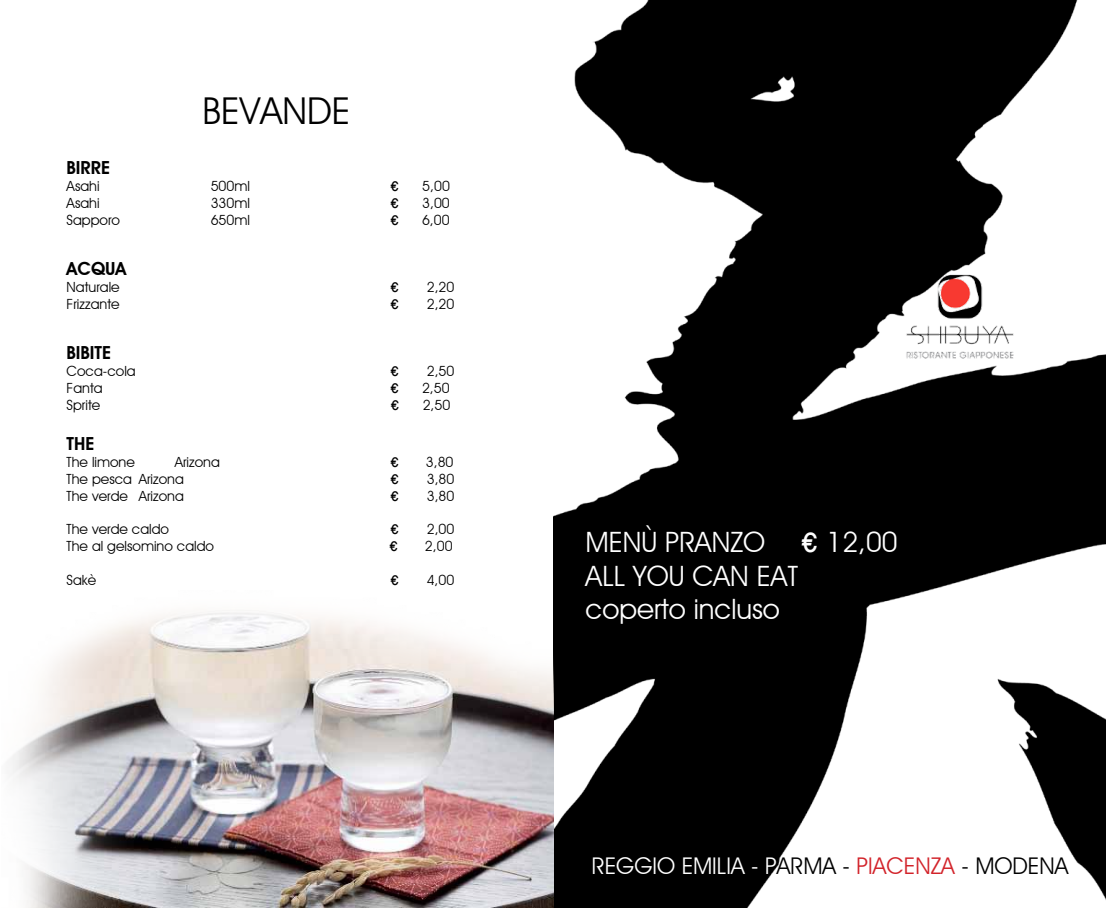
<style>
.page{position:relative;width:1106px;height:908px;background:#fff}
.page>*{position:absolute;margin:0;border:0;box-sizing:border-box;transform-origin:0 0}
.t1{font:37px "Avant Garde IT Cby BT";color:#000}
.t2{font:28px/33.6px "Avant Garde IT Cby BT";color:#fff}
.t3{font:23px "Avant Garde IT Cby BT";color:#fff}
.t4{font:600 18px "Avant Garde IT Cby BT";color:#000}
.t5{font:14px "Avant Garde IT Cby BT";color:#000}
.t6{font:14px "Helvetica";color:#000}
.s1{font-family:"Helvetica"}
.s2{color:#000}
.s3{color:#d2232a}
</style>
<div class="page">
<img style="left:553px;top:0;width:553px;height:907px">
<img style="left:10px;top:612px;width:543px;height:295px">
<img style="left:887px;top:262px;width:161px;height:110px">
<h1 class="t1" style="left:202px;top:88px;width:149px">BEVANDE</h1>
<p class="t4" style="left:67px;top:157px;width:45px">BIRRE</p>
<p class="t5" style="left:67px;top:177px;width:34px">Asahi</p>
<p class="t5" style="left:211px;top:177px;width:41px">500ml</p>
<p class="t6" style="left:391px;top:178px;width:9px">€</p>
<p class="t5" style="left:422px;top:177px;width:29px">5,00</p>
<p class="t5" style="left:67px;top:194px;width:34px">Asahi</p>
<p class="t5" style="left:211px;top:194px;width:41px">330ml</p>
<p class="t6" style="left:391px;top:194px;width:9px">€</p>
<p class="t5" style="left:422px;top:194px;width:29px">3,00</p>
<p class="t5" style="left:67px;top:211px;width:55px">Sapporo</p>
<p class="t5" style="left:211px;top:211px;width:41px">650ml</p>
<p class="t6" style="left:391px;top:211px;width:9px">€</p>
<p class="t5" style="left:422px;top:211px;width:29px">6,00</p>
<p class="t4" style="left:67px;top:257px;width:61px">ACQUA</p>
<p class="t5" style="left:67px;top:278px;width:55px">Naturale</p>
<p class="t6" style="left:391px;top:278px;width:9px">€</p>
<p class="t5" style="left:427px;top:278px;width:29px">2,20</p>
<p class="t5" style="left:67px;top:295px;width:55px">Frizzante</p>
<p class="t6" style="left:391px;top:295px;width:9px">€</p>
<p class="t5" style="left:427px;top:295px;width:29px">2,20</p>
<p class="t4" style="left:67px;top:341px;width:46px">BIBITE</p>
<p class="t5" style="left:67px;top:362px;width:71px">Coca-cola</p>
<p class="t6" style="left:391px;top:362px;width:9px">€</p>
<p class="t5" style="left:427px;top:362px;width:29px">2,50</p>
<p class="t5" style="left:67px;top:379px;width:38px">Fanta</p>
<p class="t6" style="left:391px;top:379px;width:9px">€</p>
<p class="t5" style="left:422px;top:379px;width:29px">2,50</p>
<p class="t5" style="left:67px;top:396px;width:35px">Sprite</p>
<p class="t6" style="left:391px;top:396px;width:9px">€</p>
<p class="t5" style="left:423px;top:396px;width:29px">2,50</p>
<p class="t4" style="left:67px;top:433px;width:29px">THE</p>
<p class="t5" style="left:67px;top:453px;width:70px">The limone</p>
<p class="t5" style="left:175px;top:453px;width:47px">Arizona</p>
<p class="t6" style="left:391px;top:454px;width:9px">€</p>
<p class="t5" style="left:426px;top:453px;width:29px">3,80</p>
<p class="t5" style="left:67px;top:470px;width:119px">The pesca Arizona</p>
<p class="t6" style="left:391px;top:470px;width:9px">€</p>
<p class="t5" style="left:427px;top:470px;width:29px">3,80</p>
<p class="t5" style="left:67px;top:487px;width:119px">The verde Arizona</p>
<p class="t6" style="left:391px;top:487px;width:9px">€</p>
<p class="t5" style="left:427px;top:487px;width:29px">3,80</p>
<p class="t5" style="left:67px;top:520px;width:104px">The verde caldo</p>
<p class="t6" style="left:391px;top:521px;width:9px">€</p>
<p class="t5" style="left:427px;top:520px;width:29px">2,00</p>
<p class="t5" style="left:67px;top:537px;width:149px">The al gelsomino caldo</p>
<p class="t6" style="left:390px;top:538px;width:9px">€</p>
<p class="t5" style="left:425px;top:537px;width:29px">2,00</p>
<p class="t5" style="left:67px;top:571px;width:31px">Sakè</p>
<p class="t6" style="left:391px;top:571px;width:9px">€</p>
<p class="t5" style="left:427px;top:571px;width:29px">4,00</p>
<h2 class="t2" style="left:585px;top:524px;width:181px">MENÙ PRANZO</h2>
<h2 class="t2" style="left:801px;top:524px;width:98px"><span class="s1">€</span> 12,00</h2>
<h2 class="t2" style="left:585px;top:558px;width:214px">ALL YOU CAN EAT coperto incluso</h2>
<h3 class="t3" style="left:592px;top:851px;width:478px">REGGIO EMILIA - P<span class="s2">ARMA -</span> <span class="s3">PIACENZA</span> <span class="s2">- MODENA</span></h3>
</div>
